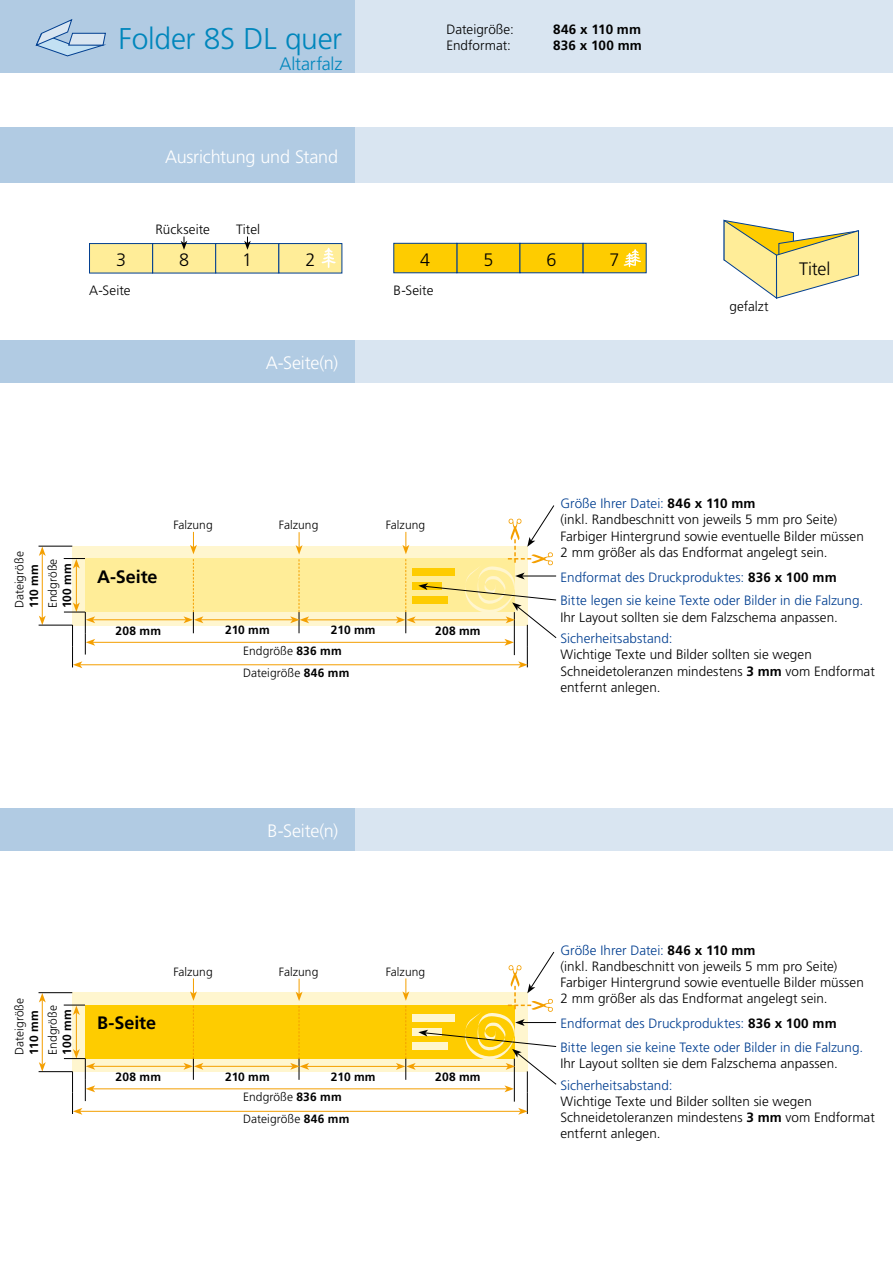
<style>
.page{position:relative;width:893px;height:1263px;background:#fff}
.page>*{position:absolute;margin:0;border:0;box-sizing:border-box;transform-origin:0 0}
.t1{font:300 30px "Frutiger";letter-spacing:-.01em;color:#0086bc}
.t2{font:300 18px "Frutiger";letter-spacing:-.015em;color:#fff}
.t3{font:700 18px "Frutiger";letter-spacing:-.005em;color:#000}
.t4{font:300 18px "Frutiger";letter-spacing:-.01em;color:#000}
.t5{font:300 18px "Frutiger";letter-spacing:-.01em;color:#0086bc}
.t6{font:300 13.5px/16.2px "Frutiger";letter-spacing:.005em;color:#000}
.t7{font:300 13.5px "Frutiger";letter-spacing:.005em;color:#003e90}
.t8{font:700 13.5px/16.2px "Frutiger";letter-spacing:.01em;color:#000}
.t9{font:300 12px "Frutiger";letter-spacing:.005em;color:#000}
.t10{font:700 12px "Frutiger";letter-spacing:.015em;color:#000}
.s1{font-weight:700}
.s2{color:#003e90}
.s3{font-weight:700;color:#000}
</style>
<div class="page">
<div style="left:0;top:0;width:893px;height:72px;background:#d9e5f1"></div>
<div style="left:0;top:0;width:355px;height:72px;background:#b1cbe3"></div>
<div style="left:0;top:128px;width:893px;height:55px;background:#d9e5f1"></div>
<div style="left:0;top:128px;width:355px;height:55px;background:#b1cbe3"></div>
<div style="left:0;top:340px;width:893px;height:43px;background:#d9e5f1"></div>
<div style="left:0;top:340px;width:355px;height:43px;background:#b1cbe3"></div>
<div style="left:0;top:808px;width:893px;height:42px;background:#d9e5f1"></div>
<div style="left:0;top:808px;width:355px;height:42px;background:#b1cbe3"></div>
<div style="left:72px;top:546px;width:455px;height:79px;background:#fff6cf"></div>
<div style="left:72px;top:993px;width:455px;height:79px;background:#fff6cf"></div>
<div style="left:85px;top:558px;width:429px;height:54px;background:#ffed98"></div>
<div style="left:85px;top:1005px;width:429px;height:53px;background:#fecc00"></div>
<hr style="left:42px;top:553px;width:1px;height:65px;background:#f49f00">
<svg style="left:39px;top:547px;width:7px;height:9px"></svg>
<svg style="left:39px;top:616px;width:7px;height:9px"></svg>
<hr style="left:42px;top:1000px;width:1px;height:64px;background:#f49f00">
<svg style="left:39px;top:993px;width:7px;height:9px"></svg>
<svg style="left:39px;top:1062px;width:7px;height:9px"></svg>
<hr style="left:76px;top:566px;width:1px;height:39px;background:#f49f00">
<hr style="left:76px;top:1013px;width:1px;height:38px;background:#f49f00">
<svg style="left:64px;top:558px;width:21px;height:10px"></svg>
<svg style="left:64px;top:1005px;width:21px;height:10px"></svg>
<hr style="left:39px;top:546px;width:33px;height:1px;background:#000">
<hr style="left:39px;top:992px;width:33px;height:1px;background:#000">
<hr style="left:39px;top:625px;width:33px;height:1px;background:#000">
<hr style="left:39px;top:1071px;width:33px;height:1px;background:#000">
<hr style="left:93px;top:619px;width:93px;height:1px;background:#f49f00">
<hr style="left:93px;top:1066px;width:93px;height:1px;background:#f49f00">
<hr style="left:307px;top:619px;width:91px;height:1px;background:#f49f00">
<hr style="left:307px;top:1066px;width:91px;height:1px;background:#f49f00">
<hr style="left:201px;top:619px;width:92px;height:1px;background:#f49f00">
<hr style="left:201px;top:1066px;width:92px;height:1px;background:#f49f00">
<hr style="left:93px;top:642px;width:414px;height:1px;background:#f49f00">
<hr style="left:93px;top:1088px;width:414px;height:1px;background:#f49f00">
<hr style="left:80px;top:664px;width:441px;height:1px;background:#f49f00">
<svg style="left:64px;top:602px;width:31px;height:66px"></svg>
<hr style="left:80px;top:1111px;width:441px;height:1px;background:#f49f00">
<svg style="left:64px;top:1049px;width:31px;height:66px"></svg>
<div style="left:152px;top:243px;width:64px;height:30px;background:#ffed98;border:1px solid #003e90"></div>
<div style="left:457px;top:243px;width:63px;height:30px;background:#fecc00;border:1px solid #003e90"></div>
<div style="left:215px;top:243px;width:64px;height:30px;background:#ffed98;border:1px solid #003e90"></div>
<div style="left:520px;top:243px;width:63px;height:30px;background:#fecc00;border:1px solid #003e90"></div>
<div style="left:279px;top:243px;width:63px;height:30px;background:#ffed98;border:1px solid #003e90"></div>
<div style="left:583px;top:243px;width:63px;height:30px;background:#fecc00;border:1px solid #003e90"></div>
<div style="left:89px;top:243px;width:64px;height:30px;background:#ffed98;border:1px solid #003e90"></div>
<div style="left:394px;top:243px;width:63px;height:30px;background:#fecc00;border:1px solid #003e90"></div>
<svg style="left:322px;top:248px;width:14px;height:20px"></svg>
<svg style="left:184px;top:532px;width:19px;height:101px"></svg>
<svg style="left:184px;top:978px;width:19px;height:102px"></svg>
<svg style="left:290px;top:532px;width:19px;height:101px"></svg>
<svg style="left:290px;top:979px;width:19px;height:101px"></svg>
<svg style="left:396px;top:505px;width:161px;height:163px"></svg>
<svg style="left:396px;top:951px;width:161px;height:164px"></svg>
<svg style="left:624px;top:249px;width:17px;height:18px"></svg>
<svg style="left:724px;top:220px;width:135px;height:79px"></svg>
<svg style="left:36px;top:19px;width:70px;height:37px"></svg>
<svg style="left:181px;top:237px;width:6px;height:13px"></svg>
<svg style="left:244px;top:237px;width:7px;height:13px"></svg>
<h1 class="t1" style="left:119px;top:21px;width:225px">Folder 8S DL quer</h1>
<h2 class="t5" style="left:279px;top:54px;width:64px">Altarfalz</h2>
<h2 class="t2" style="left:165px;top:146px;width:174px">Ausrichtung und Stand</h2>
<p class="t6" style="left:156px;top:221px;width:56px">Rückseite</p>
<p class="t6" style="left:236px;top:221px;width:26px">Titel</p>
<p class="t6" style="left:446px;top:21px;width:69px">Dateigröße:<br>Endformat:</p>
<p class="t8" style="left:553px;top:21px;width:90px">846 x 110 mm<br>836 x 100 mm</p>
<h2 class="t4" style="left:116px;top:250px;width:12px">3</h2>
<h2 class="t4" style="left:179px;top:250px;width:12px">8</h2>
<h2 class="t4" style="left:242px;top:250px;width:12px">1</h2>
<h2 class="t4" style="left:305px;top:250px;width:12px">2</h2>
<h2 class="t4" style="left:420px;top:249px;width:12px">4</h2>
<h2 class="t4" style="left:483px;top:249px;width:12px">5</h2>
<h2 class="t4" style="left:546px;top:249px;width:12px">6</h2>
<h2 class="t4" style="left:610px;top:249px;width:12px">7</h2>
<p class="t6" style="left:89px;top:282px;width:43px">A-Seite</p>
<p class="t6" style="left:393px;top:282px;width:42px">B-Seite</p>
<h2 class="t2" style="left:266px;top:352px;width:74px">A-Seite(n)</h2>
<p class="t6" style="left:729px;top:299px;width:41px">gefalzt</p>
<h2 class="t4" style="left:799px;top:258px;width:33px">Titel</h2>
<p class="t9" style="left:13px;top:608px;width:59px;rotate:-90deg">Dateigröße</p>
<p class="t10" style="left:27px;top:608px;width:46px;rotate:-90deg">110 mm</p>
<p class="t9" style="left:46px;top:608px;width:51px;rotate:-90deg">Endgröße</p>
<p class="t10" style="left:60px;top:608px;width:47px;rotate:-90deg">100 mm</p>
<h2 class="t3" style="left:97px;top:566px;width:62px">A-Seite</h2>
<p class="t9" style="left:173px;top:518px;width:41px">Falzung</p>
<p class="t9" style="left:279px;top:518px;width:41px">Falzung</p>
<p class="t9" style="left:386px;top:518px;width:41px">Falzung</p>
<p class="t10" style="left:116px;top:623px;width:47px">208 mm</p>
<p class="t10" style="left:225px;top:623px;width:46px">210 mm</p>
<p class="t10" style="left:331px;top:623px;width:46px">210 mm</p>
<p class="t9" style="left:243px;top:644px;width:100px">Endgröße <span class="s1">836 mm</span></p>
<p class="t9" style="left:243px;top:666px;width:108px">Dateigröße <span class="s1">846 mm</span></p>
<p class="t10" style="left:435px;top:623px;width:47px">208 mm</p>
<p class="t6" style="left:560px;top:495px;width:305px"><span class="s2">Größe Ihrer Datei:</span> <span class="s1">846 x 110 mm<br></span>(inkl. Randbeschnitt von jeweils 5 mm pro Seite)<br>Farbiger Hintergrund sowie eventuelle Bilder müssen 2 mm größer als das Endformat angelegt sein.</p>
<p class="t7" style="left:560px;top:569px;width:278px">Endformat des Druckproduktes: <span class="s3">836 x 100 mm</span></p>
<p class="t7" style="left:560px;top:593px;width:304px">Bitte legen sie keine Texte oder Bilder in die Falzung.</p>
<p class="t6" style="left:560px;top:609px;width:279px">Ihr Layout sollten sie dem Falzschema anpassen.</p>
<p class="t7" style="left:560px;top:631px;width:114px">Sicherheitsabstand:</p>
<p class="t6" style="left:560px;top:646px;width:316px">Wichtige Texte und Bilder sollten sie wegen<br>Schneidetoleranzen mindestens <span class="s1">3 mm</span> vom Endformat entfernt anlegen.</p>
<h2 class="t2" style="left:267px;top:820px;width:72px">B-Seite(n)</h2>
<p class="t9" style="left:13px;top:1055px;width:59px;rotate:-90deg">Dateigröße</p>
<p class="t10" style="left:27px;top:1055px;width:46px;rotate:-90deg">110 mm</p>
<p class="t9" style="left:46px;top:1055px;width:51px;rotate:-90deg">Endgröße</p>
<p class="t10" style="left:60px;top:1055px;width:47px;rotate:-90deg">100 mm</p>
<h2 class="t3" style="left:97px;top:1012px;width:61px">B-Seite</h2>
<p class="t9" style="left:173px;top:964px;width:41px">Falzung</p>
<p class="t9" style="left:279px;top:965px;width:41px">Falzung</p>
<p class="t9" style="left:386px;top:964px;width:41px">Falzung</p>
<p class="t10" style="left:116px;top:1070px;width:47px">208 mm</p>
<p class="t10" style="left:225px;top:1069px;width:46px">210 mm</p>
<p class="t10" style="left:331px;top:1069px;width:46px">210 mm</p>
<p class="t9" style="left:243px;top:1090px;width:100px">Endgröße <span class="s1">836 mm</span></p>
<p class="t9" style="left:243px;top:1112px;width:108px">Dateigröße <span class="s1">846 mm</span></p>
<p class="t10" style="left:435px;top:1070px;width:47px">208 mm</p>
<p class="t6" style="left:560px;top:942px;width:305px"><span class="s2">Größe Ihrer Datei:</span> <span class="s1">846 x 110 mm<br></span>(inkl. Randbeschnitt von jeweils 5 mm pro Seite)<br>Farbiger Hintergrund sowie eventuelle Bilder müssen 2 mm größer als das Endformat angelegt sein.</p>
<p class="t7" style="left:560px;top:1016px;width:278px">Endformat des Druckproduktes: <span class="s3">836 x 100 mm</span></p>
<p class="t7" style="left:560px;top:1039px;width:304px">Bitte legen sie keine Texte oder Bilder in die Falzung.</p>
<p class="t6" style="left:560px;top:1055px;width:279px">Ihr Layout sollten sie dem Falzschema anpassen.</p>
<p class="t7" style="left:560px;top:1077px;width:114px">Sicherheitsabstand:</p>
<p class="t6" style="left:560px;top:1093px;width:316px">Wichtige Texte und Bilder sollten sie wegen<br>Schneidetoleranzen mindestens <span class="s1">3 mm</span> vom Endformat entfernt anlegen.</p>
</div>
